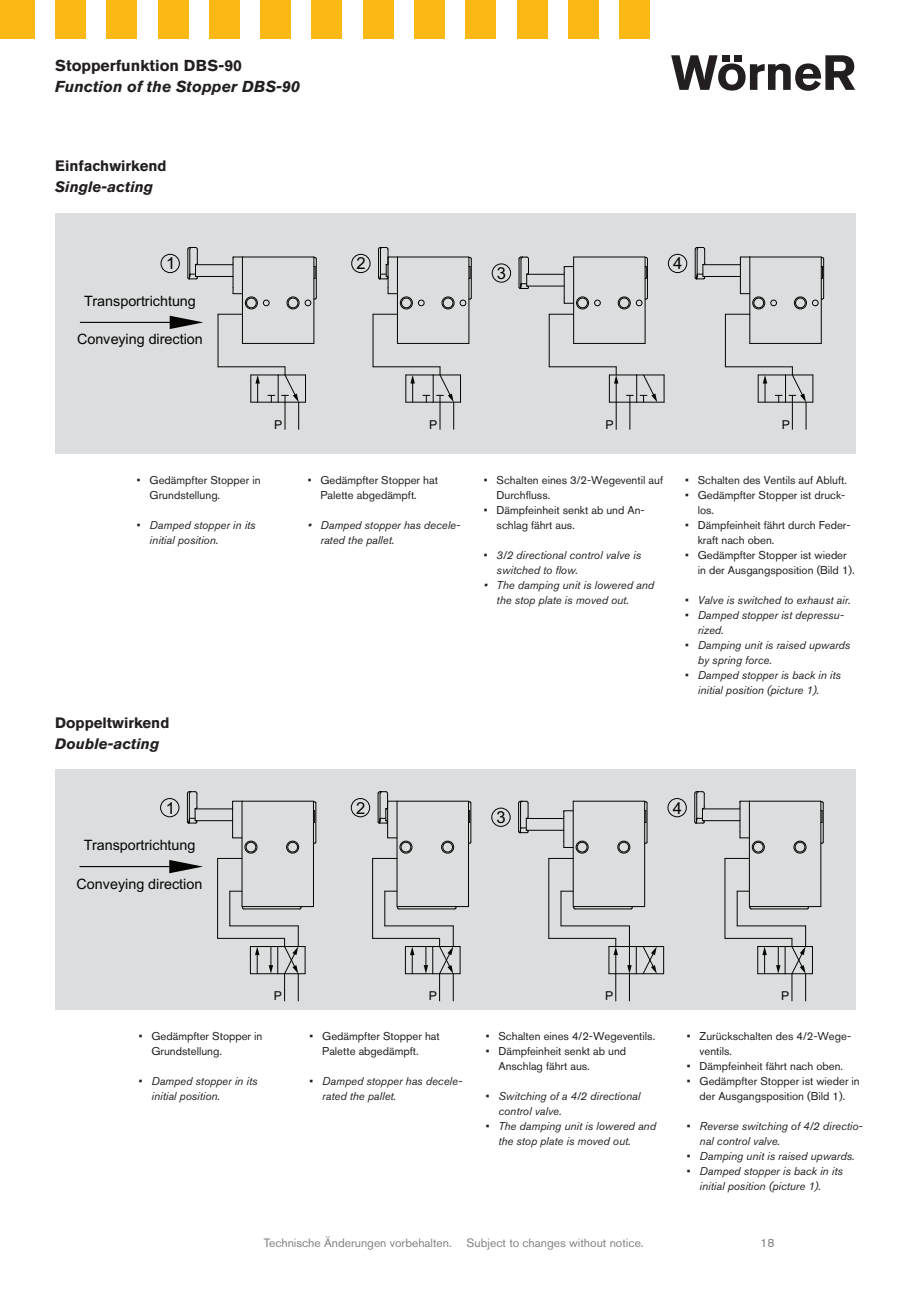
<style>
.page{position:relative;width:919px;height:1289px;background:#fff}
.page>*{position:absolute;margin:0;border:0;box-sizing:border-box;transform-origin:0 0}
.t1{font:16.5px "Arial Standard";color:#040503}
.t2{font:italic 700 15.75px "Akzidenz Grotesk BE";color:#231f20}
.t3{font:700 15.75px "Akzidenz Grotesk BE";color:#231f20}
.t4{font:700 15px "Akzidenz Grotesk BE";color:#231f20}
.t5{font:italic 700 15px "Akzidenz Grotesk BE";color:#231f20}
.t6{font:14.25px "Arial Standard";letter-spacing:-.005em;color:#040503}
.t7{font:12.15px "Arial Standard";color:#040503}
.t8{font:12px "Akzidenz Grotesk BE";color:#808285}
.t9{font:italic 11.25px/15px "Akzidenz Grotesk BE";color:#231f20}
.t10{font:11.25px/15px "Akzidenz Grotesk BE";color:#231f20}
.s1{font-style:normal}
</style>
<div class="page">
<svg style="left:671px;top:55px;width:184px;height:36px"></svg>
<div style="left:0;top:0;width:34px;height:38px;background:#fcb814"></div>
<div style="left:55px;top:0;width:30px;height:38px;background:#fcb814"></div>
<div style="left:107px;top:0;width:30px;height:38px;background:#fcb814"></div>
<div style="left:158px;top:0;width:30px;height:38px;background:#fcb814"></div>
<div style="left:209px;top:0;width:30px;height:38px;background:#fcb814"></div>
<div style="left:260px;top:0;width:31px;height:38px;background:#fcb814"></div>
<div style="left:312px;top:0;width:30px;height:38px;background:#fcb814"></div>
<div style="left:363px;top:0;width:30px;height:38px;background:#fcb814"></div>
<div style="left:414px;top:0;width:30px;height:38px;background:#fcb814"></div>
<div style="left:466px;top:0;width:30px;height:38px;background:#fcb814"></div>
<div style="left:517px;top:0;width:30px;height:38px;background:#fcb814"></div>
<div style="left:568px;top:0;width:30px;height:38px;background:#fcb814"></div>
<div style="left:619px;top:0;width:31px;height:38px;background:#fcb814"></div>
<div style="left:55px;top:213px;width:800px;height:240px;background:#dcdddf"></div>
<div style="left:55px;top:769px;width:800px;height:240px;background:#dcdddf"></div>
<svg style="left:79px;top:247px;width:746px;height:183px"></svg>
<svg style="left:79px;top:791px;width:745px;height:211px"></svg>
<hr style="left:80px;top:866px;width:104px;height:1px;background:#040503">
<svg style="left:169px;top:859px;width:34px;height:14px"></svg>
<div style="left:160px;top:798px;width:19px;height:19px;border:1px solid #040503;border-radius:50%"></div>
<div style="left:351px;top:798px;width:19px;height:19px;border:1px solid #040503;border-radius:50%"></div>
<div style="left:491px;top:807px;width:19px;height:19px;border:1px solid #040503;border-radius:50%"></div>
<div style="left:667px;top:798px;width:19px;height:19px;border:1px solid #040503;border-radius:50%"></div>
<h2 class="t3" style="left:55px;top:57px;width:188px">Stopperfunktion DBS-90</h2>
<h2 class="t2" style="left:55px;top:77px;width:246px">Function of the Stopper DBS-90</h2>
<h3 class="t4" style="left:55px;top:157px;width:113px">Einfachwirkend</h3>
<h3 class="t5" style="left:55px;top:178px;width:99px">Single-acting</h3>
<h1 class="t1" style="left:166px;top:257px;width:11px">1</h1>
<h1 class="t1" style="left:356px;top:257px;width:11px">2</h1>
<p class="t6" style="left:84px;top:295px;width:113px">Transportrichtung</p>
<p class="t6" style="left:77px;top:334px;width:127px">Conveying direction</p>
<h1 class="t1" style="left:496px;top:267px;width:11px">3</h1>
<h1 class="t1" style="left:673px;top:257px;width:11px">4</h1>
<p class="t7" style="left:274px;top:420px;width:10px">P</p>
<p class="t7" style="left:429px;top:420px;width:10px">P</p>
<p class="t7" style="left:605px;top:420px;width:10px">P</p>
<p class="t7" style="left:781px;top:420px;width:10px">P</p>
<p class="t10" style="left:320px;top:473px;width:119px;text-indent:-13px">• Gedämpfter Stopper hat<br>Palette abgedämpft.</p>
<p class="t9" style="left:320px;top:518px;width:141px;text-indent:-13px">• Damped stopper has decele&shy;rated the pallet.</p>
<p class="t10" style="left:150px;top:473px;width:112px;text-indent:-13px">• Gedämpfter Stopper in<br>Grundstellung.</p>
<p class="t9" style="left:150px;top:518px;width:107px;text-indent:-13px"><span class="s1">•</span> Damped stopper in its initial position.</p>
<h1 class="t1" style="left:166px;top:498px;width:11px">1</h1>
<h1 class="t1" style="left:356px;top:498px;width:11px">2</h1>
<h3 class="t4" style="left:55px;top:713px;width:116px">Doppeltwirkend</h3>
<h3 class="t5" style="left:55px;top:734px;width:106px">Double-acting</h3>
<h1 class="t1" style="left:166px;top:801px;width:11px">1</h1>
<h1 class="t1" style="left:356px;top:801px;width:11px">2</h1>
<p class="t6" style="left:84px;top:839px;width:113px">Transportrichtung</p>
<p class="t6" style="left:77px;top:878px;width:127px">Conveying direction</p>
<p class="t10" style="left:496px;top:473px;width:168px;text-indent:-13px">• Schalten eines 3/2-Wegeventil auf<br>Durchfluss.</p>
<p class="t10" style="left:496px;top:503px;width:150px;text-indent:-13px">• Dämpfeinheit senkt ab und An&shy;schlag fährt aus.</p>
<p class="t9" style="left:496px;top:548px;width:146px;text-indent:-13px"><span class="s1">•</span> 3/2 directional control valve is switched to flow.</p>
<p class="t9" style="left:496px;top:578px;width:159px;text-indent:-13px">• The damping unit is lowered and the stop plate is moved out.</p>
<h1 class="t1" style="left:496px;top:508px;width:11px">3</h1>
<h1 class="t1" style="left:496px;top:570px;width:11px">3</h1>
<p class="t10" style="left:685px;top:472px;width:163px">• Schalten des Ventils auf Abluft.</p>
<p class="t10" style="left:697px;top:487px;width:149px;text-indent:-13px">• Gedämpfter Stopper ist druck&shy;los.</p>
<p class="t10" style="left:697px;top:517px;width:154px;text-indent:-13px">• Dämpfeinheit fährt durch Feder&shy;kraft nach oben.</p>
<p class="t10" style="left:697px;top:547px;width:158px;text-indent:-13px">• Gedämpfter Stopper ist wieder in der Ausgangsposition (Bild 1).</p>
<p class="t9" style="left:685px;top:592px;width:167px"><span class="s1">•</span> Valve is switched to exhaust air.</p>
<p class="t9" style="left:697px;top:607px;width:147px;text-indent:-13px"><span class="s1">•</span> Damped stopper ist depressu&shy;rized.</p>
<p class="t9" style="left:697px;top:637px;width:154px;text-indent:-13px"><span class="s1">•</span> Damping unit is raised upwards by spring force.</p>
<p class="t9" style="left:697px;top:667px;width:145px;text-indent:-13px"><span class="s1">•</span> Damped stopper is back in its initial position (picture 1).</p>
<h1 class="t1" style="left:496px;top:811px;width:11px">3</h1>
<h1 class="t1" style="left:672px;top:801px;width:11px">4</h1>
<p class="t10" style="left:151px;top:1028px;width:112px;text-indent:-13px">• Gedämpfter Stopper in<br>Grundstellung.</p>
<p class="t9" style="left:151px;top:1073px;width:107px;text-indent:-13px"><span class="s1">•</span> Damped stopper in its initial position.</p>
<p class="t7" style="left:274px;top:991px;width:10px">P</p>
<p class="t7" style="left:429px;top:991px;width:10px">P</p>
<p class="t7" style="left:605px;top:991px;width:10px">P</p>
<p class="t7" style="left:781px;top:991px;width:10px">P</p>
<p class="t10" style="left:322px;top:1028px;width:119px;text-indent:-13px">• Gedämpfter Stopper hat<br>Palette abgedämpft.</p>
<p class="t9" style="left:322px;top:1073px;width:141px;text-indent:-13px"><span class="s1">•</span> Damped stopper has decele&shy;rated the pallet.</p>
<p class="t10" style="left:485px;top:1028px;width:171px">• Schalten eines 4/2-Wegeventils.</p>
<p class="t10" style="left:498px;top:1043px;width:129px;text-indent:-13px">• Dämpfeinheit senkt ab und<br>Anschlag fährt aus.</p>
<p class="t9" style="left:498px;top:1088px;width:143px;text-indent:-13px"><span class="s1">•</span> Switching of a 4/2 directional control valve.</p>
<p class="t9" style="left:498px;top:1118px;width:159px;text-indent:-13px"><span class="s1">•</span> The damping unit is lowered and the stop plate is moved out.</p>
<p class="t10" style="left:699px;top:1028px;width:153px;text-indent:-13px">• Zurückschalten des 4/2-Wege&shy;ventils.</p>
<p class="t10" style="left:686px;top:1058px;width:158px">• Dämpfeinheit fährt nach oben.</p>
<p class="t10" style="left:686px;top:1073px;width:174px;text-align:center">• Gedämpfter Stopper ist wieder in der Ausgangsposition (Bild 1).</p>
<p class="t9" style="left:699px;top:1118px;width:165px;text-indent:-13px"><span class="s1">•</span> Reverse switching of 4/2 directio&shy;nal control valve.</p>
<p class="t9" style="left:686px;top:1148px;width:169px"><span class="s1">•</span> Damping unit is raised upwards.</p>
<p class="t9" style="left:699px;top:1163px;width:145px;text-indent:-13px"><span class="s1">•</span> Damped stopper is back in its initial position (picture 1).</p>
<p class="t8" style="left:264px;top:1235px;width:381px">Technische Änderungen vorbehalten. Subject to changes without notice.</p>
<p class="t8" style="left:760px;top:1235px;width:15px">18</p>
</div>
